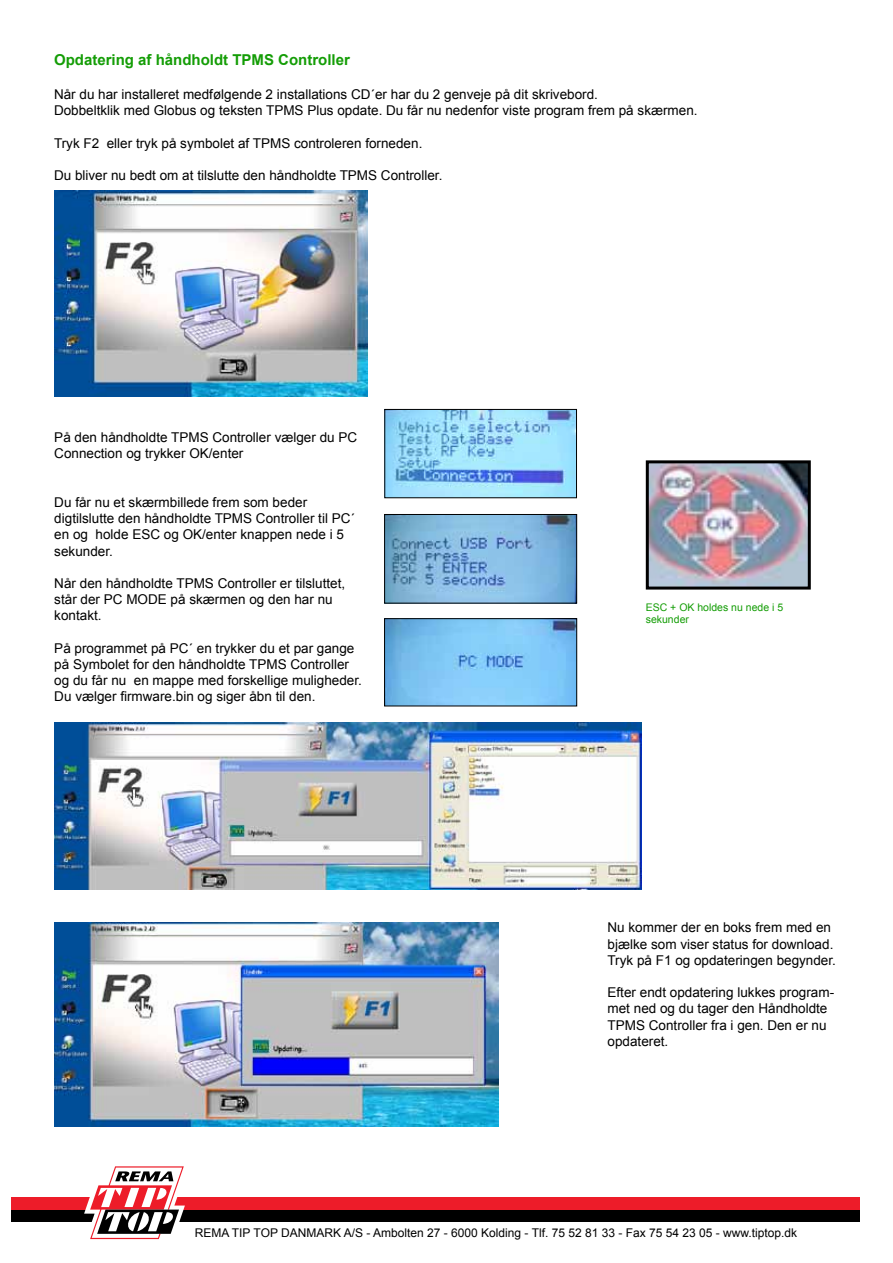
<style>
.page{position:relative;width:893px;height:1263px;background:#fff}
.page>*{position:absolute;margin:0;border:0;box-sizing:border-box;transform-origin:0 0}
.t1{font:700 15px "Arial";color:#149d06}
.t2{font:13.5px/16.2px "Arial";color:#000}
.t3{font:12px "Arial";color:#000}
.t4{font:10.5px/12.6px "Arial";color:#149d06}
</style>
<div class="page">
<div style="left:11px;top:1209px;width:849px;height:13px;background:#000"></div>
<div style="left:11px;top:1197px;width:849px;height:12px;background:#ed1c29"></div>
<svg style="left:84px;top:1166px;width:105px;height:74px"></svg>
<img style="left:386px;top:516px;width:189px;height:85px">
<div style="left:384px;top:514px;width:193px;height:89px;border:1px solid #000"></div>
<img style="left:386px;top:411px;width:189px;height:85px">
<div style="left:384px;top:409px;width:193px;height:89px;border:1px solid #000"></div>
<img style="left:650px;top:464px;width:157px;height:122px">
<div style="left:646px;top:460px;width:165px;height:130px;border:3px solid #000"></div>
<img style="left:54px;top:191px;width:313px;height:206px">
<img style="left:54px;top:722px;width:588px;height:168px">
<img style="left:54px;top:922px;width:445px;height:204px">
<img style="left:386px;top:620px;width:189px;height:84px">
<div style="left:384px;top:618px;width:193px;height:88px;border:1px solid #000"></div>
<p class="t1" style="left:54px;top:50px;width:297px">Opdatering af håndholdt TPMS Controller</p>
<p class="t2" style="left:54px;top:86px;width:645px">Når du har installeret medfølgende 2 installations CD´er har du 2 genveje på dit skrivebord.<br>Dobbeltklik med Globus og teksten TPMS Plus opdate. Du får nu nedenfor viste program frem på skærmen.</p>
<p class="t2" style="left:54px;top:135px;width:370px">Tryk F2 eller tryk på symbolet af TPMS controleren forneden.</p>
<p class="t2" style="left:54px;top:167px;width:390px">Du bliver nu bedt om at tilslutte den håndholdte TPMS Controller.</p>
<p class="t2" style="left:54px;top:429px;width:304px">På den håndholdte TPMS Controller vælger du PC<br>Connection og trykker OK/enter</p>
<p class="t2" style="left:54px;top:494px;width:302px">Du får nu et skærmbillede frem som beder digtilslutte den håndholdte TPMS Controller til PC´ en og holde ESC og OK/enter knappen nede i 5 sekunder.</p>
<p class="t2" style="left:54px;top:575px;width:292px">Når den håndholdte TPMS Controller er tilsluttet, står der PC MODE på skærmen og den har nu kontakt.</p>
<p class="t2" style="left:54px;top:640px;width:309px">På programmet på PC´ en trykker du et par gange på Symbolet for den håndholdte TPMS Controller og du får nu en mappe med forskellige muligheder.<br>Du vælger firmware.bin og siger åbn til den.</p>
<p class="t4" style="left:646px;top:601px;width:139px">ESC + OK holdes nu nede i 5 sekunder</p>
<p class="t2" style="left:608px;top:920px;width:230px">Nu kommer der en boks frem med en bjælke som viser status for download.<br>Tryk på F1 og opdateringen begynder.</p>
<p class="t2" style="left:608px;top:984px;width:228px">Efter endt opdatering lukkes program&shy;met ned og du tager den Håndholdte<br>TPMS Controller fra i gen. Den er nu opdateret.</p>
<p class="t3" style="left:195px;top:1225px;width:604px">REMA TIP TOP DANMARK A/S - Ambolten 27 - 6000 Kolding - Tlf. 75 52 81 33 - Fax 75 54 23 05 - www.tiptop.dk</p>
</div>
